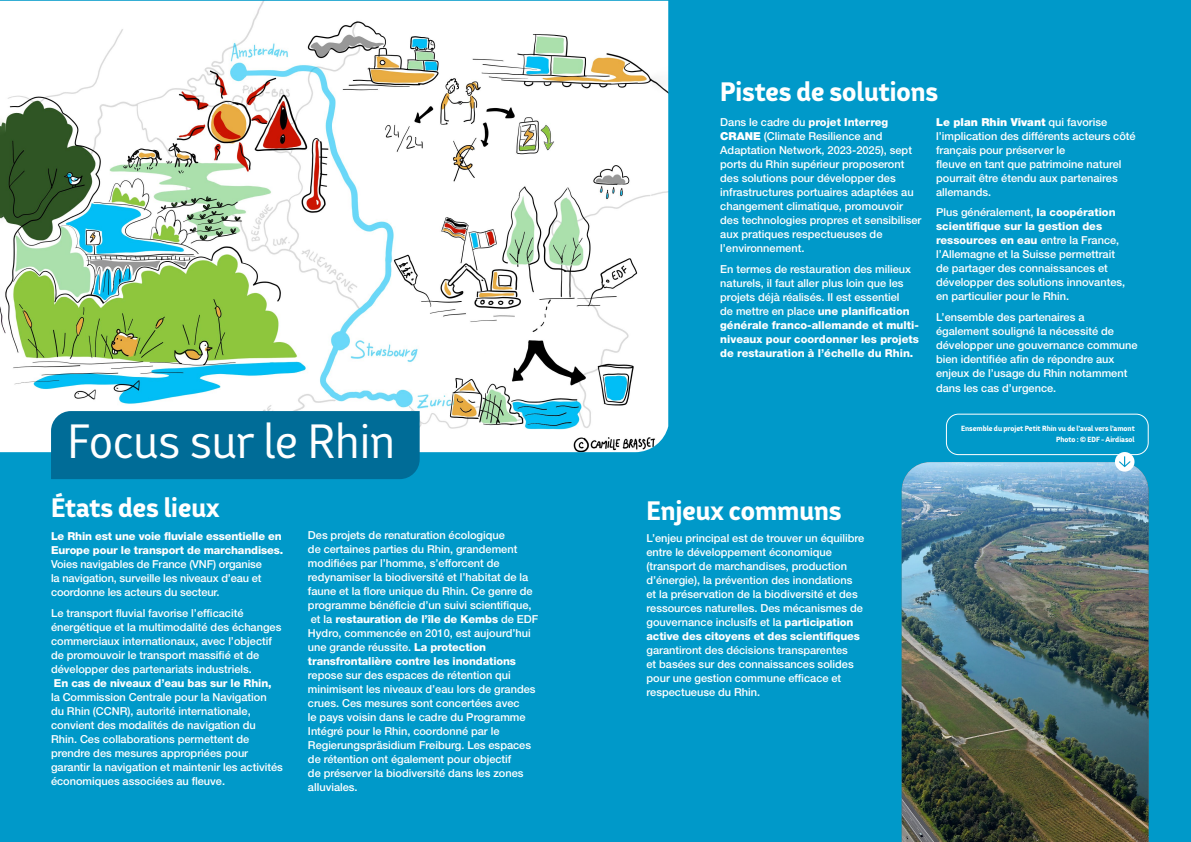
<style>
.page{position:relative;width:1191px;height:842px;background:#0099c9}
.page>*{position:absolute;margin:0;border:0;box-sizing:border-box;transform-origin:0 0}
.t1{font:45px "Bw Helder W1";color:#fff}
.t2{font:800 25px "Bw Helder W1";color:#fff}
.t3{font:500 11px/14px "Helvetica Neue LT Pro";color:#fff}
.t4{font:800 11px/14px "Helvetica Neue LT Pro";letter-spacing:-.01em;color:#fff}
.t5{font:800 7px/11.2px "Bw Helder W1";color:#fff;text-align:right}
.s1{font-weight:800}
.s2{font-weight:900}
</style>
<div class="page">
<img style="left:0;top:1px;width:668px;height:451px">
<img style="left:901px;top:462px;width:247px;height:380px">
<div style="left:946px;top:414px;width:202px;height:41px;border:1px solid #fff;border-radius:12px"></div>
<div style="left:51px;top:411px;width:369px;height:68px;background:#006c97"></div>
<div style="left:1115px;top:452px;width:19px;height:20px;background:#fff;border-radius:50%"></div>
<svg style="left:1119px;top:456px;width:11px;height:11px"></svg>
<h1 class="t1" style="left:67px;top:413px;width:329px">Focus sur le Rhin</h1>
<h2 class="t2" style="left:51px;top:492px;width:170px">États des lieux</h2>
<p class="t4" style="left:51px;top:529px;width:234px">Le Rhin est une voie fluviale essentielle en<br>Europe pour le transport de marchandises.</p>
<p class="t3" style="left:51px;top:557px;width:212px;text-align:justify">Voies navigables de France (VNF) organise la navigation, surveille les niveaux d’eau et coordonne les acteurs du secteur.</p>
<p class="t3" style="left:51px;top:606px;width:232px">Le transport fluvial favorise l’efficacité énergétique et la multimodalité des échanges commerciaux internationaux, avec l’objectif de promouvoir le transport massifié et de développer des partenariats industriels.</p>
<p class="t4" style="left:54px;top:676px;width:219px">En cas de niveaux d’eau bas sur le Rhin,</p>
<p class="t3" style="left:51px;top:690px;width:233px">la Commission Centrale pour la Navigation<br>du Rhin (CCNR), autorité internationale, convient des modalités de navigation du Rhin. Ces collaborations permettent de prendre des mesures appropriées pour garantir la navigation et maintenir les activités économiques associées au fleuve.</p>
<p class="t3" style="left:308px;top:528px;width:232px">Des projets de renaturation écologique<br>de certaines parties du Rhin, grandement modifiées par l’homme, s’efforcent de redynamiser la biodiversité et l’habitat de la faune et la flore unique du Rhin. Ce genre de programme bénéficie d’un suivi scientifique, et la <span class="s1">restauration de l’île de Kembs</span> de EDF Hydro, commencée en 2010, est aujourd’hui une grande réussite. <span class="s1">La protection transfrontalière contre les inondations</span></p>
<p class="t3" style="left:308px;top:668px;width:229px">repose sur des espaces de rétention qui minimisent les niveaux d’eau lors de grandes crues. Ces mesures sont concertées avec<br>le pays voisin dans le cadre du Programme Intégré pour le Rhin, coordonné par le Regierungspräsidium Freiburg. Les espaces de rétention ont également pour objectif<br>de préserver la biodiversité dans les zones alluviales.</p>
<h2 class="t2" style="left:720px;top:75px;width:219px">Pistes de solutions</h2>
<p class="t3" style="left:720px;top:115px;width:203px">Dans le cadre du <span class="s1">projet Interreg </span><span class="s2">CRANE</span> (Climate Resilience and Adaptation Network, 2023-2025), sept ports du Rhin supérieur proposeront des solutions pour développer des infrastructures portuaires adaptées au changement climatique, promouvoir des technologies propres et sensibiliser aux pratiques respectueuses de l’environnement.</p>
<p class="t3" style="left:720px;top:262px;width:200px">En termes de restauration des milieux naturels, il faut aller plus loin que les projets déjà réalisés. Il est essentiel<br>de mettre en place <span class="s1">une planification générale franco-allemande et multi&shy;niveaux pour coordonner les projets de restauration à l’échelle du Rhin.</span></p>
<p class="t3" style="left:936px;top:115px;width:201px"><span class="s2">Le plan Rhin Vivant</span> qui favorise l’implication des différents acteurs côté français pour préserver le<br>fleuve en tant que patrimoine naturel pourrait être étendu aux partenaires allemands.</p>
<p class="t3" style="left:936px;top:205px;width:191px">Plus généralement, <span class="s1">la coopération scientifique sur la gestion des ressources en eau</span> entre la France, l’Allemagne et la Suisse permettrait de partager des connaissances et développer des solutions innovantes, en particulier pour le Rhin.</p>
<p class="t3" style="left:936px;top:310px;width:203px">L’ensemble des partenaires a également souligné la nécessité de développer une gouvernance commune bien identifiée afin de répondre aux enjeux de l’usage du Rhin notamment</p>
<p class="t3" style="left:936px;top:381px;width:122px">dans les cas d’urgence.</p>
<p class="t5" style="left:961px;top:422px;width:175px">Ensemble du projet Petit Rhin vu de l’aval vers l’amont<br>Photo : © EDF - Airdiasol</p>
<h2 class="t2" style="left:646px;top:494px;width:197px">Enjeux communs</h2>
<p class="t3" style="left:646px;top:531px;width:219px">L’enjeu principal est de trouver un équilibre entre le développement économique (transport de marchandises, production d’énergie), la prévention des inondations et la préservation de la biodiversité et des ressources naturelles. Des mécanismes de gouvernance inclusifs et la <span class="s1">participation active des citoyens et des scientifiques</span></p>
<p class="t3" style="left:646px;top:643px;width:209px">garantiront des décisions transparentes et basées sur des connaissances solides pour une gestion commune efficace et respectueuse du Rhin.</p>
</div>
